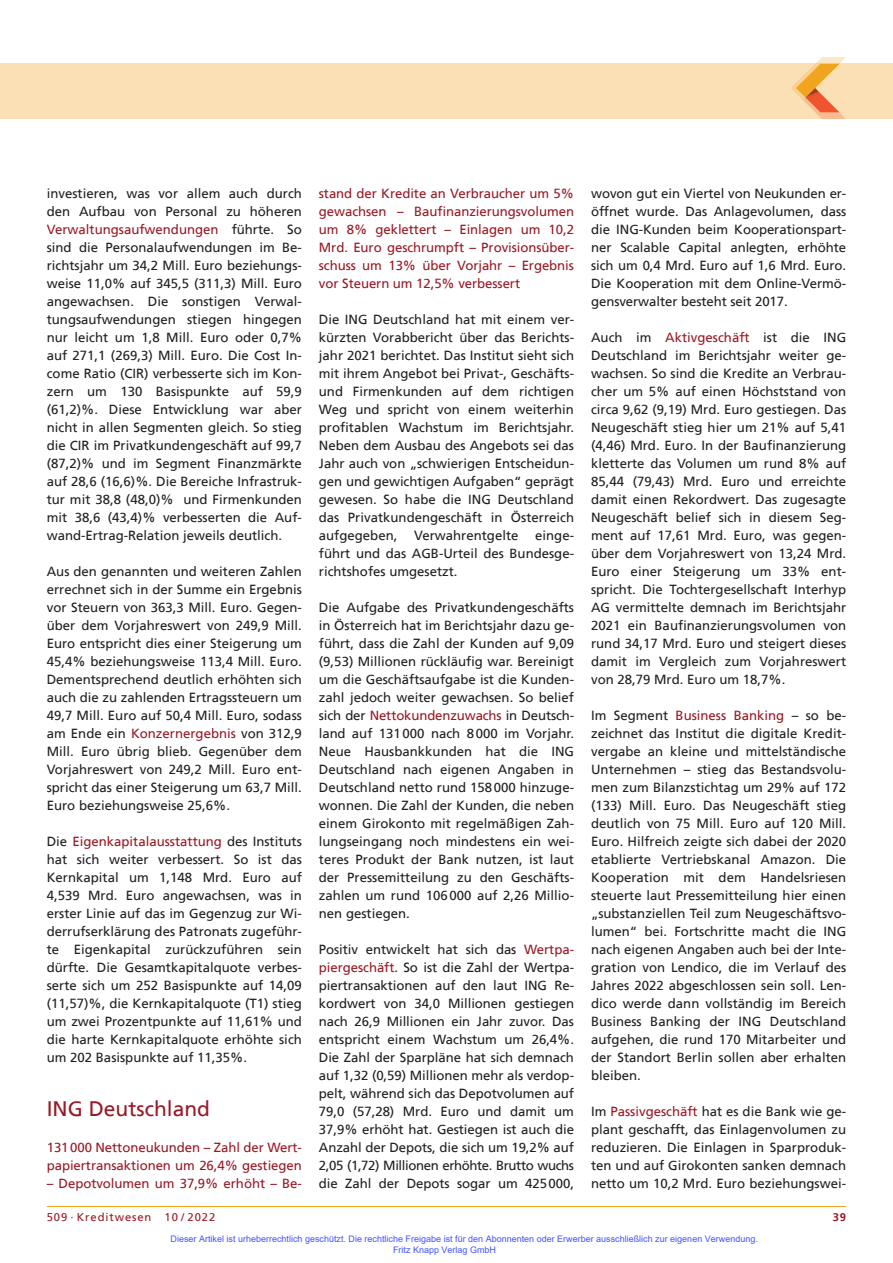
<style>
.page{position:relative;width:893px;height:1263px;background:#fff}
.page>*{position:absolute;margin:0;border:0;box-sizing:border-box;transform-origin:0 0}
.t1{font:21px "Frutiger";color:#981a26}
.t2{font:13.2px/18px "Frutiger";color:#231f20;text-align:justify}
.t3{font:13.2px/18px "Frutiger";letter-spacing:-.005em;color:#981a26}
.t4{font:11.25px "Frutiger";letter-spacing:.08em;color:#981a26}
.t5{font:700 11.25px "Frutiger";color:#981a26}
.t6{font:9px/10.8px "Arial";color:#4054ff}
.s1{color:#981a26}
</style>
<div class="page">
<hr style="left:47px;top:1206px;width:799px;height:1px;background:#f1a31e">
<div style="left:0;top:64px;width:893px;height:55px;background:#fbdfb5"></div>
<svg style="left:791px;top:57px;width:55px;height:62px"></svg>
<p class="t2" style="left:47px;top:185px;width:257px">investieren, was vor allem auch durch den Aufbau von Personal zu höheren <span class="s1">Verwaltungsaufwendungen</span> führte. So sind die Personalaufwendungen im Be&shy;richtsjahr um 34,2 Mill. Euro beziehungs&shy;weise 11,0% auf 345,5 (311,3) Mill. Euro angewachsen. Die sonstigen Verwal&shy;tungsaufwendungen stiegen hingegen nur leicht um 1,8 Mill. Euro oder 0,7% auf 271,1 (269,3) Mill. Euro. Die Cost In&shy;come Ratio (CIR) verbesserte sich im Kon&shy;zern um 130 Basispunkte auf 59,9 (61,2)%. Diese Entwicklung war aber nicht in allen Segmenten gleich. So stieg die CIR im Privatkundengeschäft auf 99,7 (87,2)% und im Segment Finanzmärkte auf 28,6 (16,6)%. Die Bereiche Infrastruk&shy;tur mit 38,8 (48,0)% und Firmenkunden mit 38,6 (43,4)% verbesserten die Auf&shy;wand-Ertrag-Relation jeweils deutlich.</p>
<p class="t2" style="left:47px;top:563px;width:257px">Aus den genannten und weiteren Zahlen errechnet sich in der Summe ein Ergebnis vor Steuern von 363,3 Mill. Euro. Gegen&shy;über dem Vorjahreswert von 249,9 Mill.<br>Euro entspricht dies einer Steigerung um 45,4% beziehungsweise 113,4 Mill. Euro.<br>Dementsprechend deutlich erhöhten sich auch die zu zahlenden Ertragssteuern um 49,7 Mill. Euro auf 50,4 Mill. Euro, sodass am Ende ein <span class="s1">Konzernergebnis</span> von 312,9<br>Mill. Euro übrig blieb. Gegenüber dem Vorjahreswert von 249,2 Mill. Euro ent&shy;spricht das einer Steigerung um 63,7 Mill.<br>Euro beziehungsweise 25,6%.</p>
<p class="t2" style="left:47px;top:833px;width:257px">Die <span class="s1">Eigenkapitalausstattung</span> des Instituts hat sich weiter verbessert. So ist das Kernkapital um 1,148 Mrd. Euro auf 4,539 Mrd. Euro angewachsen, was in erster Linie auf das im Gegenzug zur Wi&shy;derrufserklärung des Patronats zugeführ&shy;te Eigenkapital zurückzuführen sein dürfte. Die Gesamtkapitalquote verbes&shy;serte sich um 252 Basispunkte auf 14,09 (11,57)%, die Kernkapitalquote (T1) stieg um zwei Prozentpunkte auf 11,61% und die harte Kernkapitalquote erhöhte sich um 202 Basispunkte auf 11,35%.</p>
<h1 class="t1" style="left:47px;top:1099px;width:165px">ING Deutschland</h1>
<p class="t3" style="left:47px;top:1139px;width:257px">131000 Nettoneukunden – Zahl der Wert&shy;papiertransaktionen um 26,4% gestiegen</p>
<p class="t3" style="left:47px;top:1175px;width:257px">– Depotvolumen um 37,9% erhöht – Be-</p>
<p class="t3" style="left:319px;top:185px;width:257px;text-align:justify">stand der Kredite an Verbraucher um 5% gewachsen – Baufinanzierungsvolumen um 8% geklettert – Einlagen um 10,2<br>Mrd. Euro geschrumpft – Provisionsüber&shy;schuss um 13% über Vorjahr – Ergebnis vor Steuern um 12,5% verbessert</p>
<p class="t2" style="left:319px;top:311px;width:257px">Die ING Deutschland hat mit einem ver&shy;kürzten Vorabbericht über das Berichts&shy;jahr 2021 berichtet. Das Institut sieht sich mit ihrem Angebot bei Privat-, Geschäfts&shy;und Firmenkunden auf dem richtigen Weg und spricht von einem weiterhin profitablen Wachstum im Berichtsjahr.<br>Neben dem Ausbau des Angebots sei das Jahr auch von „schwierigen Entscheidun&shy;gen und gewichtigen Aufgaben“ geprägt gewesen. So habe die ING Deutschland das Privatkundengeschäft in Österreich aufgegeben,</p>
<p class="t2" style="left:414px;top:527px;width:106px">Verwahrentgelte</p>
<p class="t2" style="left:319px;top:527px;width:257px;text-indent:216px">einge&shy;führt und das AGB-Urteil des Bundesge&shy;richtshofes umgesetzt.</p>
<p class="t2" style="left:319px;top:599px;width:257px">Die Aufgabe des Privatkundengeschäfts in Österreich hat im Berichtsjahr dazu ge&shy;führt, dass die Zahl der Kunden auf 9,09 (9,53) Millionen rückläufig war. Bereinigt um die Geschäftsaufgabe ist die Kunden&shy;zahl jedoch weiter gewachsen. So belief sich der <span class="s1">Nettokundenzuwachs</span> in Deutsch&shy;land auf 131000 nach 8000 im Vorjahr.<br>Neue Hausbankkunden hat die ING Deutschland nach eigenen Angaben in Deutschland netto rund 158000 hinzuge&shy;wonnen. Die Zahl der Kunden, die neben einem Girokonto mit regelmäßigen Zah&shy;lungseingang noch mindestens ein wei&shy;teres Produkt der Bank nutzen, ist laut der Pressemitteilung zu den Geschäfts&shy;zahlen um rund 106000 auf 2,26 Millio&shy;nen gestiegen.</p>
<p class="t2" style="left:319px;top:941px;width:257px">Positiv entwickelt hat sich das <span class="s1">Wertpa&shy;piergeschäft</span>. So ist die Zahl der Wertpa&shy;piertransaktionen auf den laut ING Re&shy;kordwert von 34,0 Millionen gestiegen nach 26,9 Millionen ein Jahr zuvor. Das entspricht einem Wachstum um 26,4%.<br>Die Zahl der Sparpläne hat sich demnach auf 1,32 (0,59) Millionen mehr als verdop&shy;pelt, während sich das Depotvolumen auf 79,0 (57,28) Mrd. Euro und damit um 37,9% erhöht hat. Gestiegen ist auch die Anzahl der Depots, die sich um 19,2% auf 2,05 (1,72) Millionen erhöhte. Brutto wuchs die Zahl der Depots sogar um 425000,</p>
<p class="t2" style="left:591px;top:185px;width:257px">wovon gut ein Viertel von Neukunden er&shy;öffnet wurde. Das Anlagevolumen, dass die ING-Kunden beim Kooperationspart&shy;ner Scalable Capital anlegten, erhöhte sich um 0,4 Mrd. Euro auf 1,6 Mrd. Euro.<br>Die Kooperation mit dem Online-Vermö&shy;gensverwalter besteht seit 2017.</p>
<p class="t2" style="left:591px;top:329px;width:257px">Auch im <span class="s1">Aktivgeschäft</span> ist die ING Deutschland im Berichtsjahr weiter ge&shy;wachsen. So sind die Kredite an Verbrau&shy;cher um 5% auf einen Höchststand von circa 9,62 (9,19) Mrd. Euro gestiegen. Das Neugeschäft stieg hier um 21% auf 5,41 (4,46) Mrd. Euro. In der Baufinanzierung kletterte das Volumen um rund 8% auf 85,44 (79,43) Mrd. Euro und erreichte damit einen Rekordwert. Das zugesagte Neugeschäft belief sich in diesem Seg&shy;ment auf 17,61 Mrd. Euro, was gegen&shy;über dem Vorjahreswert von 13,24 Mrd.<br>Euro einer Steigerung um 33% ent&shy;spricht. Die Tochtergesellschaft Interhyp AG vermittelte demnach im Berichtsjahr 2021 ein Baufinanzierungsvolumen von rund 34,17 Mrd. Euro und steigert dieses damit im Vergleich zum Vorjahreswert von 28,79 Mrd. Euro um 18,7%.</p>
<p class="t2" style="left:591px;top:707px;width:257px">Im Segment <span class="s1">Business Banking</span> – so be&shy;zeichnet das Institut die digitale Kredit&shy;vergabe an kleine und mittelständische Unternehmen – stieg das Bestandsvolu&shy;men zum Bilanzstichtag um 29% auf 172 (133) Mill. Euro. Das Neugeschäft stieg deutlich von 75 Mill. Euro auf 120 Mill.<br>Euro. Hilfreich zeigte sich dabei der 2020 etablierte Vertriebskanal Amazon. Die Kooperation mit dem Handelsriesen steuerte laut Pressemitteilung hier einen „substanziellen Teil zum Neugeschäftsvo&shy;lumen“ bei. Fortschritte macht die ING nach eigenen Angaben auch bei der Inte&shy;gration von Lendico, die im Verlauf des Jahres 2022 abgeschlossen sein soll. Len&shy;dico werde dann vollständig im Bereich Business Banking der ING Deutschland aufgehen, die rund 170 Mitarbeiter und der Standort Berlin sollen aber erhalten bleiben.</p>
<p class="t2" style="left:591px;top:1103px;width:257px">Im <span class="s1">Passivgeschäft</span> hat es die Bank wie ge&shy;plant geschafft, das Einlagenvolumen zu reduzieren. Die Einlagen in Sparproduk&shy;ten und auf Girokonten sanken demnach netto um 10,2 Mrd. Euro beziehungswei-</p>
<p class="t4" style="left:47px;top:1211px;width:170px">509 · Kreditwesen 10 / 2022</p>
<p class="t5" style="left:833px;top:1211px;width:15px">39</p>
<p class="t6" style="left:393px;top:1233px;width:366px;text-indent:-223px">Dieser Artikel ist urheberrechtlich geschützt. Die rechtliche Freigabe ist für den Abonnenten oder Erwerber ausschließlich zur eigenen Verwendung.<br>Fritz Knapp Verlag GmbH</p>
</div>
